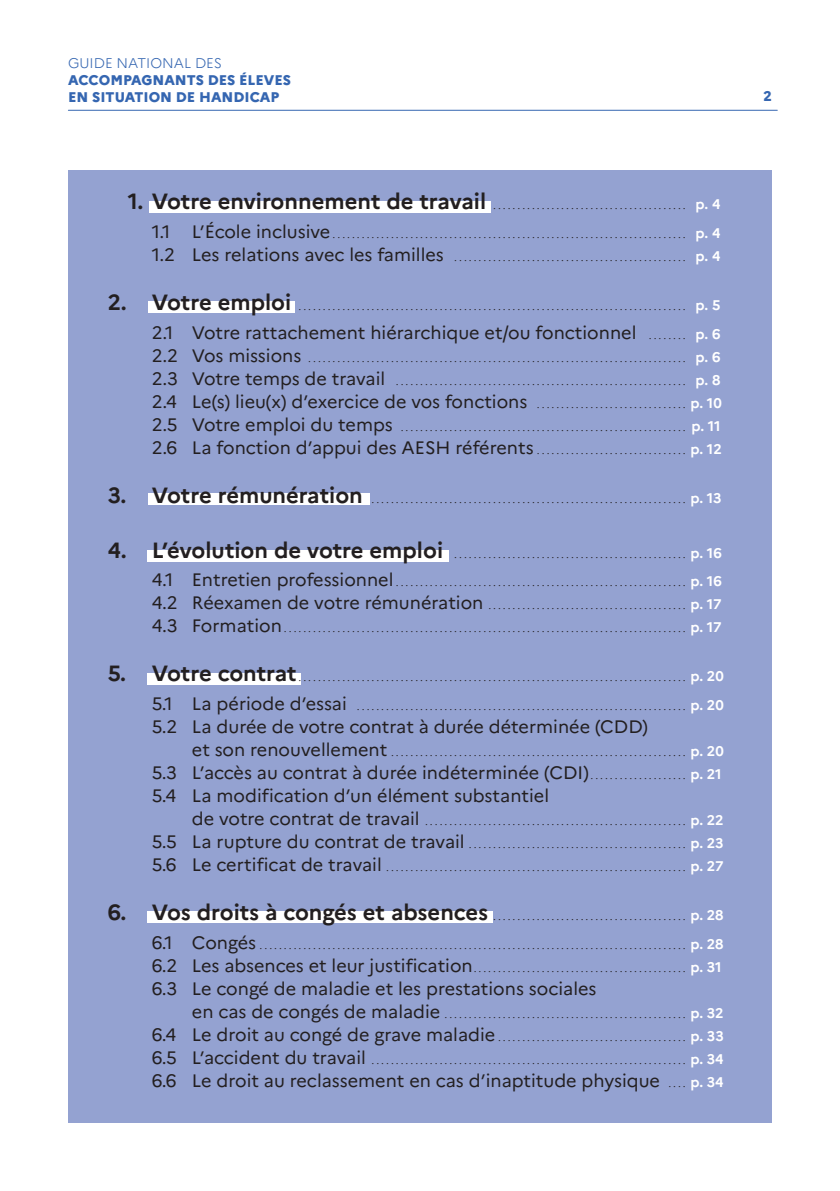
<style>
.page{position:relative;width:840px;height:1191px;background:#fff}
.page>*{position:absolute;margin:0;border:0;box-sizing:border-box;transform-origin:0 0}
.t1{font:100 18px "Marianne";color:#231f20}
.t2{font:18px "Marianne";color:#231f20}
.t3{font:800 14px/16.8px "Marianne";color:#3566b1}
.t4{font:300 14px "Marianne";color:#3566b1}
.s1{font-weight:700;font-size:22px}
.s2{font-weight:700;font-size:14px;color:#fff}
.s3{font-weight:400}
.s4{font-weight:100}
</style>
<div class="page">
<hr style="left:68px;top:110px;width:708px;height:1px;background:#3566b1">
<div style="left:68px;top:170px;width:703px;height:953px;background:#94a2d1"></div>
<div style="left:149px;top:201px;width:341px;height:12px;background:#fff"></div>
<div style="left:147px;top:301px;width:147px;height:11px;background:#fff"></div>
<div style="left:147px;top:493px;width:222px;height:11px;background:#fff"></div>
<div style="left:147px;top:550px;width:301px;height:11px;background:#fff"></div>
<div style="left:147px;top:673px;width:153px;height:11px;background:#fff"></div>
<div style="left:147px;top:911px;width:346px;height:11px;background:#fff"></div>
<p class="t4" style="left:68px;top:55px;width:155px">GUIDE NATIONAL DES</p>
<p class="t3" style="left:68px;top:71px;width:224px">ACCOMPAGNANTS DES ÉLEVES<br>EN SITUATION DE HANDICAP</p>
<p class="t1" style="left:128px;top:192px;width:594px"><span class="s1">1. Votre environnement de travail</span> ........................................ <span class="s2">p. 4</span></p>
<p class="t1" style="left:152px;top:221px;width:570px"><span class="s3">1.1 L’École inclusive</span>......................................................................... <span class="s2">p. 4</span></p>
<p class="t1" style="left:152px;top:244px;width:570px"><span class="s3">1.2 Les relations avec les familles</span> ................................................ <span class="s2">p. 4</span></p>
<p class="t1" style="left:108px;top:293px;width:614px"><span class="s1">2. Votre emploi</span> ................................................................................ <span class="s2">p. 5</span></p>
<p class="t2" style="left:152px;top:321px;width:570px">2.1 Votre rattachement hiérarchique et/ou fonctionnel <span class="s4">........</span> <span class="s2">p. 6</span></p>
<p class="t1" style="left:152px;top:344px;width:570px"><span class="s3">2.2 Vos missions</span> .............................................................................. <span class="s2">p. 6</span></p>
<p class="t1" style="left:152px;top:367px;width:570px"><span class="s3">2.3 Votre temps de travail</span> ............................................................ <span class="s2">p. 8</span></p>
<p class="t2" style="left:152px;top:390px;width:571px">2.4 Le(s) lieu(x) d’exercice de vos fonctions <span class="s4">...............................</span> <span class="s2">p. 10</span></p>
<p class="t1" style="left:152px;top:413px;width:570px"><span class="s3">2.5 Votre emploi du temps</span> ........................................................... <span class="s2">p. 11</span></p>
<p class="t2" style="left:152px;top:436px;width:571px">2.6 La fonction d’appui des AESH référents <span class="s4">...............................</span> <span class="s2">p. 12</span></p>
<p class="t1" style="left:108px;top:485px;width:615px"><span class="s1">3. Votre rémunération</span> ................................................................. <span class="s2">p. 13</span></p>
<p class="t1" style="left:108px;top:540px;width:615px"><span class="s1">4. L’évolution de votre emploi</span> ................................................ <span class="s2">p. 16</span></p>
<p class="t1" style="left:152px;top:569px;width:571px"><span class="s3">4.1 Entretien professionnel</span>............................................................ <span class="s2">p. 16</span></p>
<p class="t1" style="left:152px;top:592px;width:571px"><span class="s3">4.2 Réexamen de votre rémunération</span> ......................................... <span class="s2">p. 17</span></p>
<p class="t1" style="left:152px;top:615px;width:571px"><span class="s3">4.3 Formation</span>................................................................................... <span class="s2">p. 17</span></p>
<p class="t1" style="left:108px;top:664px;width:617px"><span class="s1">5. Votre contrat</span>................................................................................ <span class="s2">p. 20</span></p>
<p class="t1" style="left:152px;top:693px;width:573px"><span class="s3">5.1 La période d’essai</span> .................................................................... <span class="s2">p. 20</span></p>
<p class="t2" style="left:152px;top:716px;width:497px">5.2 La durée de votre contrat à durée déterminée (CDD)</p>
<p class="t1" style="left:192px;top:739px;width:533px"><span class="s3">et son renouvellement</span> ............................................................. <span class="s2">p. 20</span></p>
<p class="t2" style="left:152px;top:762px;width:571px">5.3 L’accès au contrat à durée indéterminée (CDI)<span class="s4">....................</span> <span class="s2">p. 21</span></p>
<p class="t2" style="left:152px;top:785px;width:398px">5.4 La modification d’un élément substantiel</p>
<p class="t1" style="left:192px;top:808px;width:533px"><span class="s3">de votre contrat de travail</span> ...................................................... <span class="s2">p. 22</span></p>
<p class="t1" style="left:152px;top:831px;width:573px"><span class="s3">5.5 La rupture du contrat de travail</span> ............................................. <span class="s2">p. 23</span></p>
<p class="t1" style="left:152px;top:854px;width:572px"><span class="s3">5.6 Le certificat de travail</span> .............................................................. <span class="s2">p. 27</span></p>
<p class="t1" style="left:108px;top:903px;width:617px"><span class="s1">6. Vos droits à congés et absences</span> ........................................ <span class="s2">p. 28</span></p>
<p class="t1" style="left:152px;top:931px;width:573px"><span class="s3">6.1 Congés</span> ........................................................................................ <span class="s2">p. 28</span></p>
<p class="t1" style="left:152px;top:954px;width:571px"><span class="s3">6.2 Les absences et leur justification</span>............................................ <span class="s2">p. 31</span></p>
<p class="t2" style="left:152px;top:977px;width:446px">6.3 Le congé de maladie et les prestations sociales</p>
<p class="t1" style="left:192px;top:1000px;width:532px"><span class="s3">en cas de congés de maladie</span> .................................................. <span class="s2">p. 32</span></p>
<p class="t1" style="left:152px;top:1023px;width:573px"><span class="s3">6.4 Le droit au congé de grave maladie</span>....................................... <span class="s2">p. 33</span></p>
<p class="t1" style="left:152px;top:1046px;width:573px"><span class="s3">6.5 L’accident du travail</span> ................................................................. <span class="s2">p. 34</span></p>
<p class="t2" style="left:152px;top:1069px;width:573px">6.6 Le droit au reclassement en cas d’inaptitude physique <span class="s4">....</span> <span class="s2">p. 34</span></p>
<p class="t3" style="left:763px;top:88px;width:10px">2</p>
</div>
